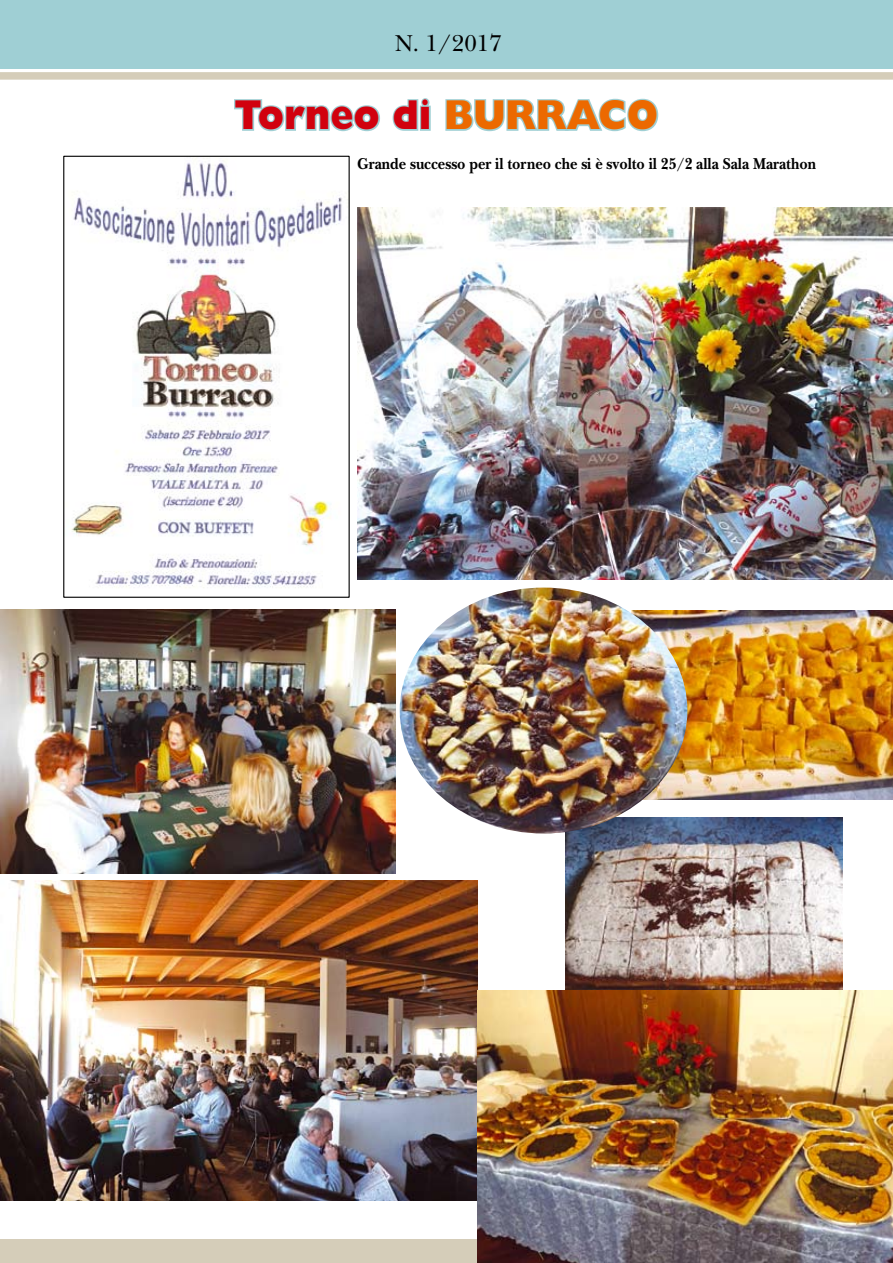
<style>
.page{position:relative;width:893px;height:1263px;background:#fff}
.page>*{position:absolute;margin:0;border:0;box-sizing:border-box;transform-origin:0 0}
.t1{font:800 42px "Gill Sans";color:#d1010e;scale:.9 1}
.t2{font:24px "New Baskerville";color:#000}
.t3{font:700 16.5px "New Baskerville";color:#000;scale:.9 1}
.s1{color:#ec6900}
</style>
<div class="page">
<div style="left:0;top:0;width:893px;height:68px;background:#9fcfd4"></div>
<div style="left:0;top:72px;width:893px;height:8px;background:#d5cdb9"></div>
<div style="left:0;top:1240px;width:893px;height:23px;background:#d5cdb9"></div>
<svg style="left:234px;top:99px;width:146px;height:33px"></svg>
<svg style="left:392px;top:98px;width:39px;height:33px"></svg>
<svg style="left:445px;top:98px;width:214px;height:34px"></svg>
<img style="left:71px;top:160px;width:277px;height:428px">
<div style="left:63px;top:156px;width:287px;height:442px;border:1px solid #000"></div>
<img style="left:357px;top:207px;width:536px;height:372px">
<img style="left:0;top:880px;width:478px;height:320px">
<img style="left:0;top:609px;width:396px;height:264px">
<img style="left:566px;top:817px;width:276px;height:173px">
<img style="left:477px;top:990px;width:416px;height:273px">
<img style="left:687px;top:611px;width:206px;height:188px">
<img style="left:400px;top:587px;width:287px;height:246px">
<h2 class="t2" style="left:395px;top:29px;width:109px">N. 1/2017</h2>
<h1 class="t1" style="left:234px;top:91px;width:473px">Torneo di <span class="s1">BURRACO</span></h1>
<p class="t3" style="left:357px;top:154px;width:511px">Grande successo per il torneo che si è svolto il 25/2 alla Sala Marathon</p>
</div>
